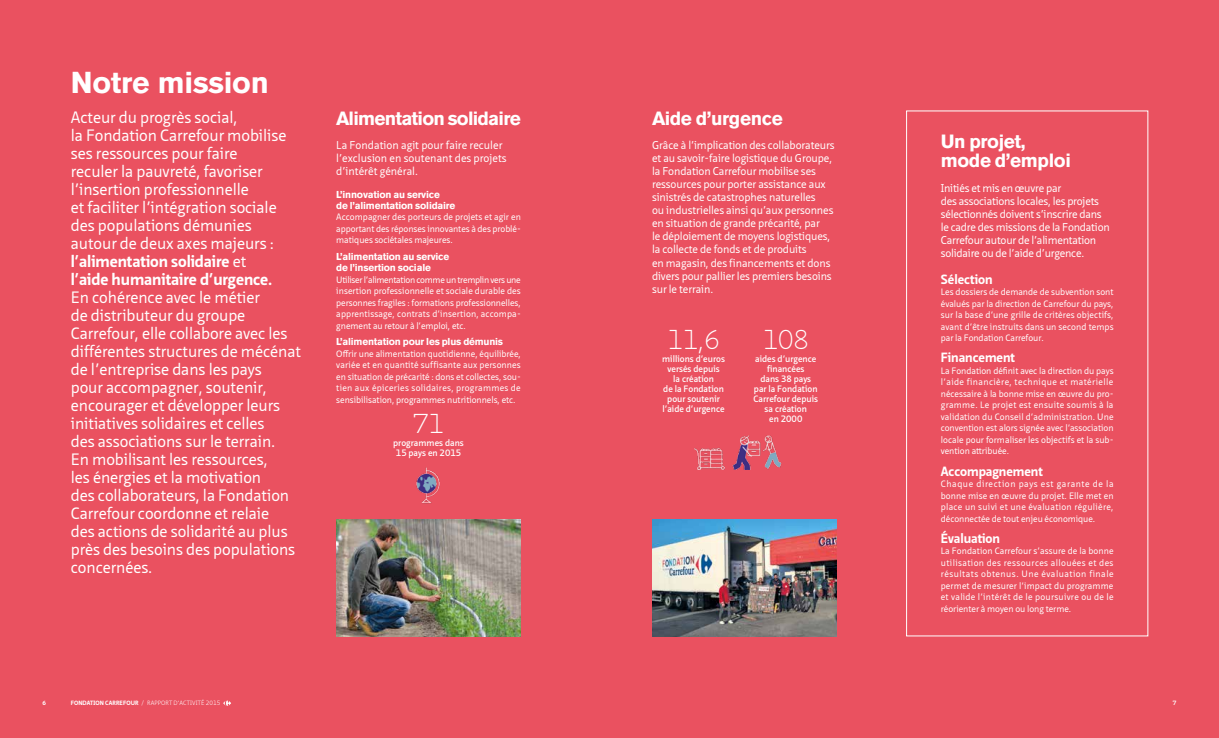
<style>
.page{position:relative;width:1219px;height:738px;background:#fff}
.page>*{position:absolute;margin:0;border:0;box-sizing:border-box;transform-origin:0 0}
.t1{font:700 30px "Akzidenz Grotesk Std";letter-spacing:-.01em;color:#fff}
.t2{font:100 26.5px "Neue Sans Pro";color:#fff}
.t3{font:700 19px/19px "Akzidenz Grotesk Std";letter-spacing:-.02em;color:#fff}
.t4{font:700 19px "Akzidenz Grotesk Std";letter-spacing:-.04em;color:#fff}
.t5{font:16px/18px "Neue Sans Pro";letter-spacing:-.005em;color:#fff}
.t6{font:700 13px "Neue Sans Pro";letter-spacing:-.005em;color:#fff}
.t7{font:11px/13px "Neue Sans Pro";letter-spacing:-.01em;color:#fff}
.t8{font:700 10px/11px "Akzidenz Grotesk Std";letter-spacing:-.02em;color:#fff}
.t9{font:9px/11.5px "Neue Sans Pro";letter-spacing:-.005em;color:#fff;text-align:justify}
.t10{font:600 9px/10px "Neue Sans Pro";color:#fff;text-align:center}
.t11{font:300 6px "Neue Sans Pro";letter-spacing:.01em;color:#fff}
.t12{font:700 6px "Neue Sans Pro";color:#fff}
.s1{font-weight:700}
</style>
<div class="page">
<div style="left:0;top:0;width:1219px;height:737px;background:#ea5160"></div>
<div style="left:906px;top:111px;width:242px;height:524px;border:1px solid #fff"></div>
<img style="left:336px;top:519px;width:185px;height:116px">
<img style="left:652px;top:519px;width:184px;height:116px">
<img style="left:695px;top:435px;width:87px;height:33px">
<img style="left:416px;top:467px;width:24px;height:37px">
<svg style="left:223px;top:700px;width:8px;height:5px"></svg>
<h1 class="t1" style="left:71px;top:66px;width:200px">Notre mission</h1>
<p class="t5" style="left:71px;top:108px;width:217px">Acteur du progrès social,<br>la Fondation Carrefour mobilise ses ressources pour faire reculer la pauvreté, favoriser l’insertion professionnelle<br>et faciliter l’intégration sociale des populations démunies autour de deux axes majeurs : <span class="s1">l’alimentation solidaire</span> et <span class="s1">l’aide humanitaire d’urgence.</span></p>
<p class="t5" style="left:71px;top:288px;width:232px">En cohérence avec le métier<br>de distributeur du groupe<br>Carrefour, elle collabore avec les différentes structures de mécénat de l’entreprise dans les pays<br>pour accompagner, soutenir, encourager et développer leurs initiatives solidaires et celles<br>des associations sur le terrain.<br>En mobilisant les ressources,<br>les énergies et la motivation<br>des collaborateurs, la Fondation<br>Carrefour coordonne et relaie<br>des actions de solidarité au plus près des besoins des populations concernées.</p>
<h3 class="t4" style="left:336px;top:107px;width:186px">Alimentation solidaire</h3>
<p class="t7" style="left:336px;top:139px;width:172px">La Fondation agit pour faire reculer l’exclusion en soutenant des projets d’intérêt général.</p>
<p class="t8" style="left:336px;top:188px;width:120px">L’innovation au service<br>de l’alimentation solidaire</p>
<p class="t9" style="left:336px;top:211px;width:186px">Accompagner des porteurs de projets et agir en apportant des réponses innovantes à des problé&shy;matiques sociétales majeures.</p>
<p class="t8" style="left:336px;top:251px;width:114px">L’alimentation au service de l’insertion sociale</p>
<p class="t9" style="left:336px;top:273px;width:186px">Utiliser l’alimentation comme un tremplin vers une insertion professionnelle et sociale durable des personnes fragiles : formations professionnelles, apprentissage, contrats d’insertion, accompa&shy;gnement au retour à l’emploi, etc.</p>
<p class="t8" style="left:336px;top:336px;width:168px">L’alimentation pour les plus démunis</p>
<p class="t9" style="left:336px;top:347px;width:186px">Offrir une alimentation quotidienne, équilibrée, variée et en quantité suffisante aux personnes en situation de précarité : dons et collectes, sou&shy;tien aux épiceries solidaires, programmes de sensibilisation, programmes nutritionnels, etc.</p>
<h2 class="t2" style="left:413px;top:406px;width:32px">71</h2>
<p class="t10" style="left:393px;top:437px;width:72px;text-align:left">programmes dans<br>15 pays en 2015</p>
<h3 class="t3" style="left:652px;top:109px;width:132px">Aide d’urgence</h3>
<p class="t7" style="left:652px;top:139px;width:184px">Grâce à l’implication des collaborateurs et au savoir-faire logistique du Groupe, la Fondation Carrefour mobilise ses ressources pour porter assistance aux sinistrés de catastrophes naturelles<br>ou industrielles ainsi qu’aux personnes en situation de grande précarité, par<br>le déploiement de moyens logistiques, la collecte de fonds et de produits<br>en magasin, des financements et dons divers pour pallier les premiers besoins sur le terrain.</p>
<h3 class="t3" style="left:941px;top:132px;width:132px">Un projet, mode d’emploi</h3>
<p class="t7" style="left:941px;top:181px;width:170px">Initiés et mis en œuvre par<br>des associations locales, les projets sélectionnés doivent s’inscrire dans le cadre des missions de la Fondation Carrefour autour de l’alimentation solidaire ou de l’aide d’urgence.</p>
<h3 class="t6" style="left:941px;top:270px;width:53px">Sélection</h3>
<p class="t9" style="left:941px;top:286px;width:174px">Les dossiers de demande de subvention sont évalués par la direction de Carrefour du pays, sur la base d’une grille de critères objectifs, avant d’être instruits dans un second temps par la Fondation Carrefour.</p>
<h3 class="t6" style="left:941px;top:349px;width:76px">Financement</h3>
<p class="t9" style="left:941px;top:364px;width:174px">La Fondation définit avec la direction du pays l’aide financière, technique et matérielle nécessaire à la bonne mise en œuvre du pro&shy;gramme. Le projet est ensuite soumis à la validation du Conseil d’administration. Une convention est alors signée avec l’association locale pour formaliser les objectifs et la sub&shy;vention attribuée.</p>
<h3 class="t6" style="left:941px;top:462px;width:104px">Accompagnement</h3>
<p class="t9" style="left:941px;top:477px;width:174px">Chaque direction pays est garante de la bonne mise en œuvre du projet. Elle met en place un suivi et une évaluation régulière, déconnectée de tout enjeu économique.</p>
<h3 class="t6" style="left:941px;top:529px;width:61px">Évaluation</h3>
<p class="t9" style="left:941px;top:545px;width:174px">La Fondation Carrefour s’assure de la bonne utilisation des ressources allouées et des résultats obtenus. Une évaluation finale permet de mesurer l’impact du programme et valide l’intérêt de le poursuivre ou de le réorienter à moyen ou long terme.</p>
<h2 class="t2" style="left:667px;top:322px;width:54px">11,6</h2>
<p class="t10" style="left:662px;top:353px;width:64px">millions d’euros versés depuis<br>la création<br>de la Fondation pour soutenir l’aide d’urgence</p>
<h2 class="t2" style="left:763px;top:322px;width:48px">108</h2>
<p class="t10" style="left:753px;top:353px;width:66px">aides d’urgence financées<br>dans 38 pays par la Fondation<br>Carrefour depuis sa création<br>en 2000</p>
<p class="t12" style="left:43px;top:698px;width:5px">6</p>
<p class="t11" style="left:71px;top:698px;width:151px"><span class="s1">FONDATION CARREFOUR</span> / RAPPORT D’ACTIVITÉ 2015</p>
<p class="t12" style="left:1173px;top:698px;width:5px">7</p>
</div>
